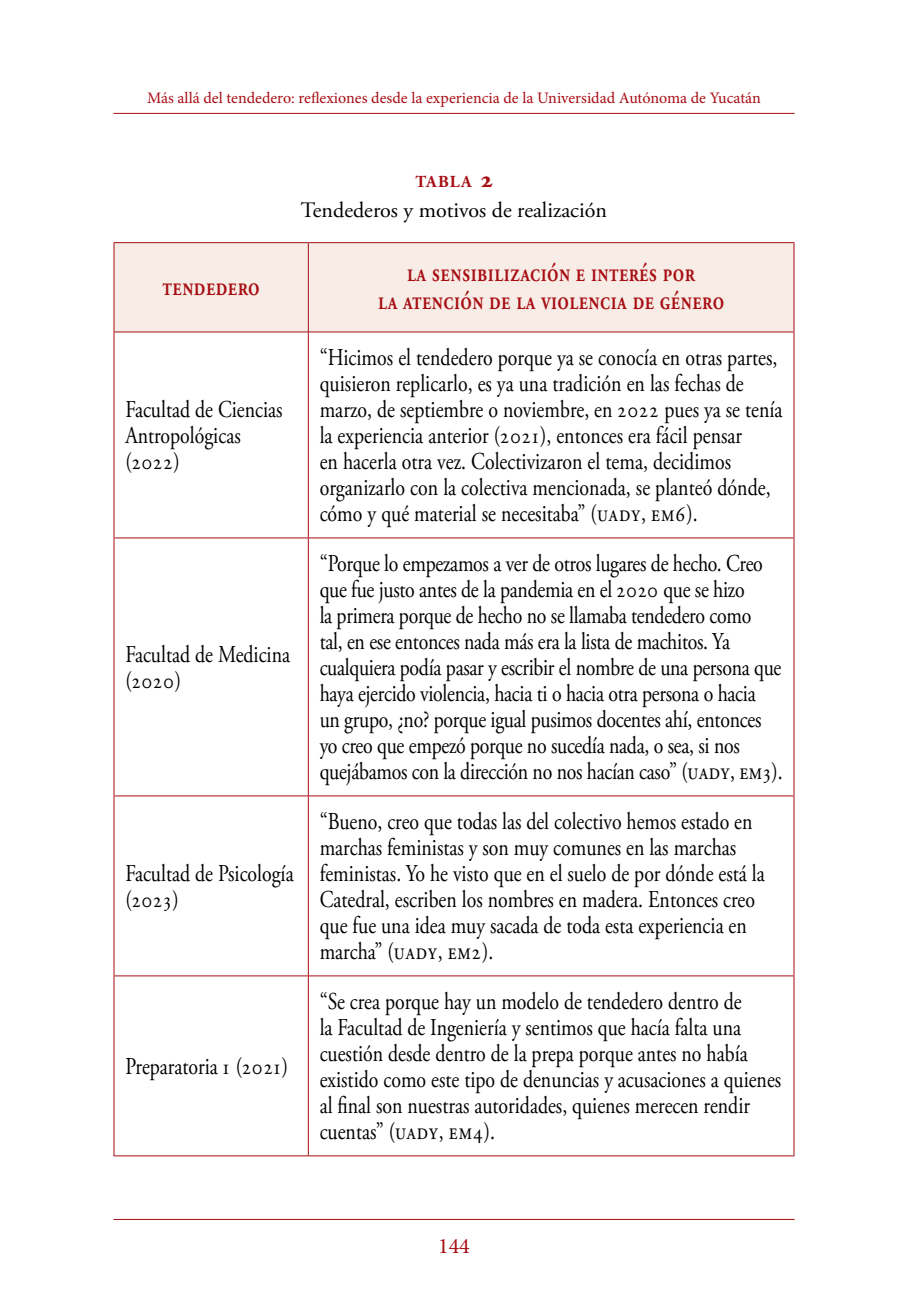
<style>
.page{position:relative;width:908px;height:1304px;background:#fff}
.page>*{position:absolute;margin:0;border:0;box-sizing:border-box;transform-origin:0 0}
.t1{font:600 26.4px/28px "Adobe Garamond Pro";letter-spacing:.02em;color:#a70e13;text-align:center;scale:.75 1}
.t2{font:24.2px/26px "Adobe Garamond Pro";color:#000;scale:.82 1}
.t3{font:22px "Adobe Garamond Pro";color:#000}
.t4{font:22px "Adobe Garamond Exp";letter-spacing:.07em;color:#000;scale:.9 1}
.t5{font:22px "Minion Pro";color:#a70e13}
.t6{font:700 16.8px "Adobe Garamond Pro";letter-spacing:.07em;color:#a70e13}
.t7{font:16px "Minion Pro";color:#a70e13}
.s1{font-family:"Adobe Garamond Exp";font-size:24px}
.s2{font-family:"Adobe Garamond Pro";font-size:24.2px}
.s3{font-family:"Adobe Garamond Exp";font-size:22px}
</style>
<div class="page">
<hr style="left:113px;top:113px;width:681px;height:1px;background:#a70e13">
<hr style="left:113px;top:1219px;width:681px;height:1px;background:#a70e13">
<div style="left:114px;top:243px;width:679px;height:89px;background:#f8ece6"></div>
<hr style="left:113px;top:332px;width:1px;height:206px;background:#a70e13">
<hr style="left:793px;top:332px;width:1px;height:206px;background:#a70e13">
<hr style="left:113px;top:538px;width:1px;height:258px;background:#a70e13">
<hr style="left:793px;top:538px;width:1px;height:258px;background:#a70e13">
<hr style="left:113px;top:796px;width:1px;height:180px;background:#a70e13">
<hr style="left:793px;top:796px;width:1px;height:180px;background:#a70e13">
<hr style="left:113px;top:976px;width:1px;height:180px;background:#a70e13">
<hr style="left:793px;top:976px;width:1px;height:180px;background:#a70e13">
<hr style="left:308px;top:332px;width:1px;height:206px;background:#a70e13">
<hr style="left:114px;top:538px;width:194px;height:1px;background:#a70e13">
<hr style="left:308px;top:538px;width:485px;height:1px;background:#a70e13">
<hr style="left:308px;top:538px;width:1px;height:258px;background:#a70e13">
<hr style="left:114px;top:796px;width:194px;height:1px;background:#a70e13">
<hr style="left:308px;top:796px;width:485px;height:1px;background:#a70e13">
<hr style="left:308px;top:796px;width:1px;height:180px;background:#a70e13">
<hr style="left:114px;top:976px;width:194px;height:1px;background:#a70e13">
<hr style="left:308px;top:976px;width:485px;height:1px;background:#a70e13">
<hr style="left:308px;top:976px;width:1px;height:180px;background:#a70e13">
<hr style="left:113px;top:242px;width:195px;height:1px;background:#a70e13">
<hr style="left:113px;top:243px;width:1px;height:89px;background:#a70e13">
<hr style="left:308px;top:242px;width:486px;height:1px;background:#a70e13">
<hr style="left:793px;top:243px;width:1px;height:89px;background:#a70e13">
<hr style="left:308px;top:243px;width:1px;height:89px;background:#a70e13">
<hr style="left:114px;top:332px;width:194px;height:1px;background:#a70e13">
<hr style="left:308px;top:332px;width:485px;height:1px;background:#a70e13">
<hr style="left:113px;top:1155px;width:195px;height:1px;background:#a70e13">
<hr style="left:308px;top:1155px;width:486px;height:1px;background:#a70e13">
<p class="t7" style="left:147px;top:87px;width:615px">Más allá del tendedero: reflexiones desde la experiencia de la Universidad Autónoma de Yucatán</p>
<p class="t6" style="left:415px;top:172px;width:78px">tabla <span class="s1">2</span></p>
<p class="t3" style="left:301px;top:197px;width:307px">Tendederos y motivos de realización</p>
<p class="t1" style="left:162px;top:273px;width:131px">Tendedero</p>
<p class="t2" style="left:125px;top:397px;width:193px">Facultad de Ciencias<br>Antropológicas</p>
<p class="t4" style="left:125px;top:453px;width:62px"><span class="s2">(</span>2022<span class="s2">)</span></p>
<p class="t2" style="left:125px;top:642px;width:202px">Facultad de Medicina</p>
<p class="t4" style="left:125px;top:672px;width:64px"><span class="s2">(</span>2020<span class="s2">)</span></p>
<p class="t1" style="left:378px;top:259px;width:463px">La sensibilización e interés por<br>la atención de la violencia de género</p>
<p class="t2" style="left:319px;top:345px;width:566px">“Hicimos el tendedero porque ya se conocía en otras partes, quisieron replicarlo, es ya una tradición en las fechas de marzo, de septiembre o noviembre, en <span class="s3">2022</span> pues ya se tenía la experiencia anterior (<span class="s3">2021</span>), entonces era fácil pensar<br>en hacerla otra vez. Colectivizaron el tema, decidimos organizarlo con la colectiva mencionada, se planteó dónde, cómo y qué material se necesitaba” (UADY, EM<span class="s3">6</span>).</p>
<p class="t2" style="left:319px;top:551px;width:566px">“Porque lo empezamos a ver de otros lugares de hecho. Creo que fue justo antes de la pandemia en el <span class="s3">2020</span> que se hizo<br>la primera porque de hecho no se llamaba tendedero como<br>tal, en ese entonces nada más era la lista de machitos. Ya cualquiera podía pasar y escribir el nombre de una persona que haya ejercido violencia, hacia ti o hacia otra persona o hacia<br>un grupo, ¿no? porque igual pusimos docentes ahí, entonces yo creo que empezó porque no sucedía nada, o sea, si nos quejábamos con la dirección no nos hacían caso” (UADY, EM<span class="s3">3</span>).</p>
<p class="t2" style="left:125px;top:861px;width:207px">Facultad de Psicología</p>
<p class="t4" style="left:125px;top:891px;width:61px"><span class="s2">(</span>2023<span class="s2">)</span></p>
<p class="t2" style="left:125px;top:1054px;width:200px">Preparatoria <span class="s3">1</span> (<span class="s3">2021</span>)</p>
<p class="t2" style="left:319px;top:809px;width:544px">“Bueno, creo que todas las del colectivo hemos estado en marchas feministas y son muy comunes en las marchas feministas. Yo he visto que en el suelo de por dónde está la Catedral, escriben los nombres en madera. Entonces creo que fue una idea muy sacada de toda esta experiencia en marcha” (UADY, EM<span class="s3">2</span>).</p>
<p class="t2" style="left:319px;top:989px;width:564px">“Se crea porque hay un modelo de tendedero dentro de<br>la Facultad de Ingeniería y sentimos que hacía falta una cuestión desde dentro de la prepa porque antes no había existido como este tipo de denuncias y acusaciones a quienes al final son nuestras autoridades, quienes merecen rendir cuentas” (UADY, EM<span class="s3">4</span>).</p>
<p class="t5" style="left:438px;top:1231px;width:33px">144</p>
</div>
